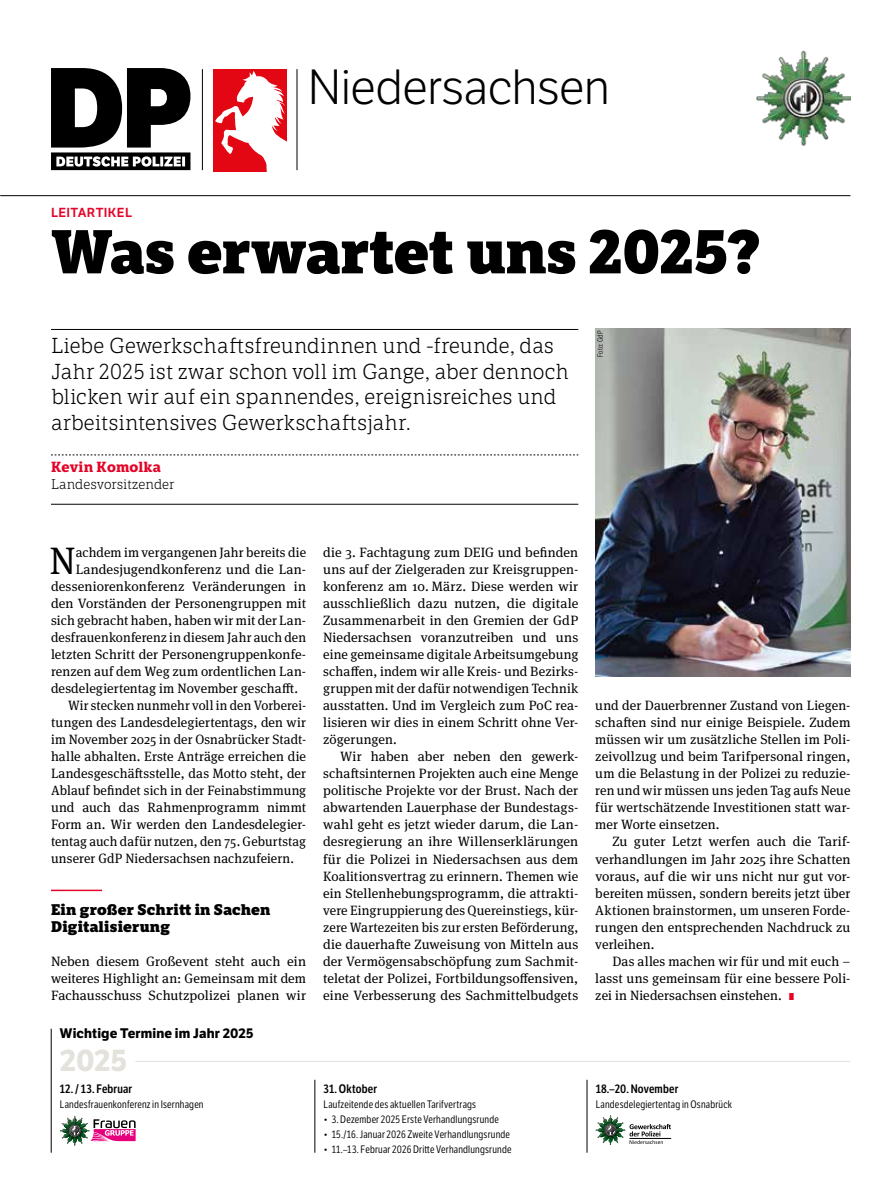
<style>
.page{position:relative;width:893px;height:1191px;background:#fff}
.page>*{position:absolute;margin:0;border:0;box-sizing:border-box;transform-origin:0 0}
.t1{font:800 60px "LFT Etica Sheriff";letter-spacing:-.01em;color:#000}
.t2{font:48px "LFT Etica Lt";letter-spacing:-.01em;color:#000}
.t3{font:38.25px "Meta Serif Pro";color:#000}
.t4{font:700 30px "LFT Etica";color:#e3e2dc}
.t5{font:300 21px/25.5px "LFT Etica Sheriff";letter-spacing:-.01em;color:#000}
.t6{font:800 15px/17px "LFT Etica Sheriff";letter-spacing:.015em;color:#000}
.t7{font:700 14.25px "LFT Etica Sheriff";letter-spacing:.01em;color:#e40428}
.t8{font:13.5px/17px "Meta Serif Pro";letter-spacing:.01em;color:#000;text-align:justify}
.t9{font:700 13.5px "LFT Etica";letter-spacing:.015em;color:#000}
.t10{font:300 13.5px "LFT Etica Sheriff";letter-spacing:-.005em;color:#000}
.t11{font:12.75px "LFT Etica SB";letter-spacing:.03em;color:#e40428}
.t12{font:600 12px "LFT Etica Condensed";letter-spacing:.02em;color:#000}
.t13{font:10.5px "LFT Etica Condensed";letter-spacing:.02em;color:#000}
.t14{font:300 7.5px "LFT Etica Condensed";letter-spacing:.02em;color:#000}
.s1{font-family:"LFT Etica XB";font-size:9.75px;color:#e40428}
</style>
<div class="page">
<hr style="left:0;top:195px;width:850px;height:1px;background:#000">
<svg style="left:51px;top:68px;width:139px;height:102px"></svg>
<img style="left:757px;top:50px;width:93px;height:96px">
<hr style="left:202px;top:69px;width:1px;height:101px;background:#000">
<hr style="left:297px;top:69px;width:1px;height:101px;background:#000">
<div style="left:213px;top:69px;width:74px;height:103px;background:#e30613"></div>
<svg style="left:215px;top:71px;width:72px;height:101px"></svg>
<hr style="left:51px;top:329px;width:527px;height:1px;background:#000">
<svg style="left:51px;top:454px;width:527px;height:1px"></svg>
<hr style="left:51px;top:504px;width:527px;height:1px;background:#000">
<hr style="left:51px;top:889px;width:51px;height:2px;background:#e40428">
<hr style="left:51px;top:1028px;width:1px;height:124px;background:#000">
<hr style="left:587px;top:1079px;width:1px;height:73px;background:#000">
<hr style="left:315px;top:1079px;width:1px;height:73px;background:#000">
<hr style="left:135px;top:1061px;width:715px;height:1px;background:#e3e2dc">
<img style="left:595px;top:328px;width:255px;height:348px">
<svg style="left:60px;top:1115px;width:76px;height:30px"></svg>
<svg style="left:596px;top:1115px;width:75px;height:30px"></svg>
<hr style="left:629px;top:1138px;width:42px;height:1px;background:#000">
<h2 class="t2" style="left:308px;top:60px;width:303px">Niedersachsen</h2>
<p class="t11" style="left:51px;top:205px;width:83px">LEITARTIKEL</p>
<h1 class="t1" style="left:51px;top:214px;width:711px">Was erwartet uns 2025?</h1>
<h3 class="t5" style="left:51px;top:333px;width:519px">Liebe Gewerkschaftsfreundinnen und -freunde, das Jahr 2025 ist zwar schon voll im Gange, aber dennoch blicken wir auf ein spannendes, ereignisreiches und arbeitsintensives Gewerkschaftsjahr.</h3>
<p class="t7" style="left:51px;top:458px;width:112px">Kevin Komolka</p>
<p class="t10" style="left:51px;top:476px;width:125px">Landesvorsitzender</p>
<p class="t14" style="left:596px;top:357px;width:28px;rotate:-90deg">Foto: GdP</p>
<h3 class="t3" style="left:50px;top:533px;width:28px">N</h3>
<p class="t8" style="left:76px;top:543px;width:232px">achdem im vergangenen Jahr bereits die</p>
<p class="t8" style="left:76px;top:560px;width:232px">Landesjugendkonferenz und die Lan-</p>
<p class="t8" style="left:51px;top:577px;width:257px">desseniorenkonferenz Veränderungen in</p>
<p class="t8" style="left:51px;top:594px;width:257px">den Vorständen der Personengruppen mit</p>
<p class="t8" style="left:51px;top:611px;width:257px">sich gebracht haben, haben wir mit der Lan-</p>
<p class="t8" style="left:51px;top:628px;width:257px">desfrauenkonferenz in diesem Jahr auch den</p>
<p class="t8" style="left:51px;top:645px;width:257px">letzten Schritt der Personengruppenkonfe-</p>
<p class="t8" style="left:51px;top:662px;width:257px">renzen auf dem Weg zum ordentlichen Lan-</p>
<p class="t8" style="left:51px;top:679px;width:249px">desdelegiertentag im November geschafft.</p>
<p class="t8" style="left:68px;top:696px;width:240px">Wir stecken nunmehr voll in den Vorberei-</p>
<p class="t8" style="left:51px;top:713px;width:257px">tungen des Landesdelegiertentags, den wir</p>
<p class="t8" style="left:51px;top:730px;width:257px">im November 2025 in der Osnabrücker Stadt-</p>
<p class="t8" style="left:51px;top:747px;width:257px">halle abhalten. Erste Anträge erreichen die</p>
<p class="t8" style="left:51px;top:764px;width:257px">Landesgeschäftsstelle, das Motto steht, der</p>
<p class="t8" style="left:51px;top:781px;width:257px">Ablauf befindet sich in der Feinabstimmung</p>
<p class="t8" style="left:51px;top:798px;width:257px">und auch das Rahmenprogramm nimmt</p>
<p class="t8" style="left:51px;top:815px;width:257px">Form an. Wir werden den Landesdelegier-</p>
<p class="t8" style="left:51px;top:832px;width:257px">tentag auch dafür nutzen, den 75. Geburtstag</p>
<p class="t8" style="left:51px;top:849px;width:244px">unserer GdP Niedersachsen nachzufeiern.</p>
<p class="t6" style="left:51px;top:900px;width:221px">Ein großer Schritt in Sachen<br>Digitalisierung</p>
<p class="t8" style="left:51px;top:951px;width:257px">Neben diesem Großevent steht auch ein weiteres Highlight an: Gemeinsam mit dem Fachausschuss Schutzpolizei planen wir</p>
<p class="t9" style="left:60px;top:1025px;width:195px">Wichtige Termine im Jahr 2025</p>
<h3 class="t4" style="left:60px;top:1042px;width:69px">2025</h3>
<p class="t12" style="left:60px;top:1081px;width:74px">12. / 13. Februar</p>
<p class="t13" style="left:60px;top:1098px;width:145px">Landesfrauenkonferenz in Isernhagen</p>
<p class="t8" style="left:323px;top:543px;width:257px">die 3. Fachtagung zum DEIG und befinden uns auf der Zielgeraden zur Kreisgruppen&shy;konferenz am 10. März. Diese werden wir ausschließlich dazu nutzen, die digitale Zusammenarbeit in den Gremien der GdP Niedersachsen voranzutreiben und uns eine gemeinsame digitale Arbeitsumgebung schaffen, indem wir alle Kreis- und Bezirks&shy;gruppen mit der dafür notwendigen Technik ausstatten. Und im Vergleich zum PoC rea&shy;lisieren wir dies in einem Schritt ohne Ver&shy;zögerungen.</p>
<p class="t8" style="left:323px;top:747px;width:257px;text-indent:17px">Wir haben aber neben den gewerk&shy;schaftsinternen Projekten auch eine Menge politische Projekte vor der Brust. Nach der abwartenden Lauerphase der Bundestags&shy;wahl geht es jetzt wieder darum, die Lan&shy;desregierung an ihre Willenserklärungen für die Polizei in Niedersachsen aus dem Koalitionsvertrag zu erinnern. Themen wie ein Stellenhebungsprogramm, die attrakti&shy;vere Eingruppierung des Quereinstiegs, kür&shy;zere Wartezeiten bis zur ersten Beförderung, die dauerhafte Zuweisung von Mitteln aus der Vermögensabschöpfung zum Sachmit&shy;teletat der Polizei, Fortbildungsoffensiven, eine Verbesserung des Sachmittelbudgets</p>
<p class="t8" style="left:595px;top:696px;width:257px">und der Dauerbrenner Zustand von Liegen&shy;schaften sind nur einige Beispiele. Zudem müssen wir um zusätzliche Stellen im Poli&shy;zeivollzug und beim Tarifpersonal ringen, um die Belastung in der Polizei zu reduzie&shy;ren und wir müssen uns jeden Tag aufs Neue für wertschätzende Investitionen statt war&shy;mer Worte einsetzen.</p>
<p class="t8" style="left:595px;top:832px;width:257px;text-indent:17px">Zu guter Letzt werfen auch die Tarif&shy;verhandlungen im Jahr 2025 ihre Schatten voraus, auf die wir uns nicht nur gut vor&shy;bereiten müssen, sondern bereits jetzt über Aktionen brainstormen, um unseren Forde&shy;rungen den entsprechenden Nachdruck zu verleihen.</p>
<p class="t8" style="left:595px;top:951px;width:257px;text-indent:17px">Das alles machen wir für und mit euch – lasst uns gemeinsam für eine bessere Poli&shy;zei in Niedersachsen einstehen. <span class="s1">I</span></p>
<p class="t12" style="left:324px;top:1081px;width:55px">31. Oktober</p>
<p class="t13" style="left:324px;top:1098px;width:154px">Laufzeitende des aktuellen Tarifvertrags</p>
<p class="t13" style="left:324px;top:1113px;width:177px">• 3. Dezember 2025 Erste Verhandlungsrunde</p>
<p class="t13" style="left:324px;top:1128px;width:188px">• 15./16. Januar 2026 Zweite Verhandlungsrunde</p>
<p class="t13" style="left:324px;top:1143px;width:190px">• 11.–13. Februar 2026 Dritte Verhandlungsrunde</p>
<p class="t12" style="left:596px;top:1081px;width:84px">18.–20. November</p>
<p class="t13" style="left:596px;top:1098px;width:138px">Landesdelegiertentag in Osnabrück</p>
</div>
